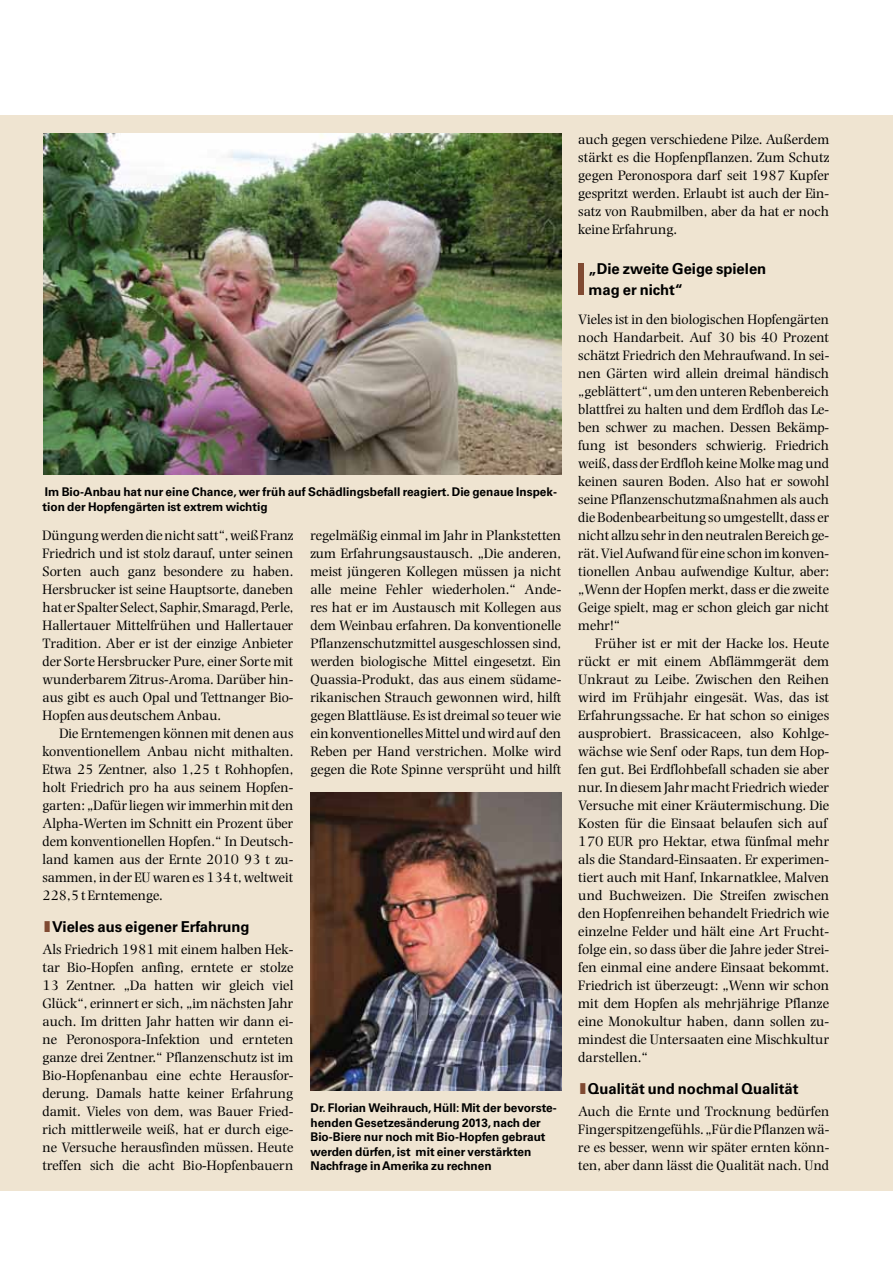
<style>
.page{position:relative;width:893px;height:1263px;background:#fff}
.page>*{position:absolute;margin:0;border:0;box-sizing:border-box;transform-origin:0 0}
.t1{font:44.1px "Univers";color:#804a32;scale:1.23 1}
.t2{font:700 15px/21px "Univers";color:#000}
.t3{font:14.25px/18px "Photina";color:#000;text-align:justify}
.t4{font:700 12px/14.4px "Univers";color:#000}
.s1{color:#804a32}
</style>
<div class="page">
<div style="left:0;top:115px;width:893px;height:1076px;background:#efe4d1"></div>
<img style="left:44px;top:134px;width:517px;height:340px">
<img style="left:310px;top:792px;width:251px;height:298px">
<p class="t4" style="left:43px;top:485px;width:516px">Im Bio-Anbau hat nur eine Chance, wer früh auf Schädlingsbefall reagiert. Die genaue Inspek&shy;tion der Hopfengärten ist extrem wichtig</p>
<p class="t3" style="left:43px;top:526px;width:252px">Düngung werden die nicht satt“, weiß Franz Friedrich und ist stolz darauf, unter seinen Sorten auch ganz besondere zu haben.<br>Hersbrucker ist seine Hauptsorte, daneben hat er Spalter Select, Saphir, Smaragd, Perle, Hallertauer Mittelfrühen und Hallertauer Tradition. Aber er ist der einzige Anbieter der Sorte Hersbrucker Pure, einer Sorte mit wunderbarem Zitrus-Aroma. Darüber hin&shy;aus gibt es auch Opal und Tettnanger Bio-Hopfen aus deutschem Anbau.</p>
<p class="t3" style="left:43px;top:724px;width:252px;text-indent:17px">Die Erntemengen können mit denen aus konventionellem Anbau nicht mithalten.<br>Etwa 25 Zentner, also 1,25 t Rohhopfen, holt Friedrich pro ha aus seinem Hopfen&shy;garten: „Dafür liegen wir immerhin mit den Alpha-Werten im Schnitt ein Prozent über dem konventionellen Hopfen.“ In Deutsch&shy;land kamen aus der Ernte 2010 93 t zu&shy;sammen, in der EU waren es 134 t, weltweit 228,5 t Erntemenge.</p>
<p class="t2" style="left:43px;top:916px;width:209px"><span class="s1">l</span>Vieles aus eigener Erfahrung</p>
<p class="t3" style="left:43px;top:940px;width:252px">Als Friedrich 1981 mit einem halben Hek&shy;tar Bio-Hopfen anfing, erntete er stolze 13 Zentner. „Da hatten wir gleich viel Glück“, erinnert er sich, „im nächsten Jahr auch. Im dritten Jahr hatten wir dann ei&shy;ne Peronospora-Infektion und ernteten ganze drei Zentner.“ Pflanzenschutz ist im Bio-Hopfenanbau eine echte Herausfor&shy;derung. Damals hatte keiner Erfahrung damit. Vieles von dem, was Bauer Fried&shy;rich mittlerweile weiß, hat er durch eige&shy;ne Versuche herausfinden müssen. Heute treffen sich die acht Bio-Hopfenbauern</p>
<p class="t3" style="left:310px;top:526px;width:252px">regelmäßig einmal im Jahr in Plankstetten zum Erfahrungsaustausch. „Die anderen, meist jüngeren Kollegen müssen ja nicht alle meine Fehler wiederholen.“ Ande&shy;res hat er im Austausch mit Kollegen aus dem Weinbau erfahren. Da konventionelle Pflanzenschutzmittel ausgeschlossen sind, werden biologische Mittel eingesetzt. Ein Quassia-Produkt, das aus einem südame&shy;rikanischen Strauch gewonnen wird, hilft gegen Blattläuse. Es ist dreimal so teuer wie ein konventionelles Mittel und wird auf den Reben per Hand verstrichen. Molke wird gegen die Rote Spinne versprüht und hilft</p>
<p class="t4" style="left:310px;top:1101px;width:248px">Dr. Florian Weihrauch, Hüll: Mit der bevorste&shy;henden Gesetzesänderung 2013, nach der Bio-Biere nur noch mit Bio-Hopfen gebraut werden dürfen, ist mit einer verstärkten Nachfrage in Amerika zu rechnen</p>
<p class="t3" style="left:578px;top:130px;width:252px">auch gegen verschiedene Pilze. Außerdem stärkt es die Hopfenpflanzen. Zum Schutz gegen Peronospora darf seit 1987 Kupfer gespritzt werden. Erlaubt ist auch der Ein&shy;satz von Raubmilben, aber da hat er noch keine Erfahrung.</p>
<h1 class="t1" style="left:573px;top:253px;width:14px">l</h1>
<p class="t2" style="left:588px;top:258px;width:179px">„Die zweite Geige spielen mag er nicht“</p>
<p class="t3" style="left:578px;top:310px;width:252px">Vieles ist in den biologischen Hopfengärten noch Handarbeit. Auf 30 bis 40 Prozent schätzt Friedrich den Mehraufwand. In sei&shy;nen Gärten wird allein dreimal händisch „geblättert“, um den unteren Rebenbereich blattfrei zu halten und dem Erdfloh das Le&shy;ben schwer zu machen. Dessen Bekämp&shy;fung ist besonders schwierig. Friedrich weiß, dass der Erdfloh keine Molke mag und keinen sauren Boden. Also hat er sowohl seine Pflanzenschutzmaßnahmen als auch die Bodenbearbeitung so umgestellt, dass er nicht allzu sehr in den neutralen Bereich ge&shy;rät. Viel Aufwand für eine schon im konven&shy;tionellen Anbau aufwendige Kultur, aber: „Wenn der Hopfen merkt, dass er die zweite Geige spielt, mag er schon gleich gar nicht mehr!“</p>
<p class="t3" style="left:578px;top:634px;width:252px;text-align:left;text-indent:17px">Früher ist er mit der Hacke los. Heute rückt er mit einem Abflämmgerät dem Unkraut zu Leibe. Zwischen den Reihen wird im Frühjahr eingesät. Was, das ist Erfahrungssache. Er hat schon so einiges ausprobiert. Brassicaceen, also Kohlge&shy;wächse wie Senf oder Raps, tun dem Hop&shy;fen gut. Bei Erdflohbefall schaden sie aber nur. In diesem Jahr macht Friedrich wieder Versuche mit einer Kräutermischung. Die Kosten für die Einsaat belaufen sich auf 170 EUR pro Hektar, etwa fünfmal mehr als die Standard-Einsaaten. Er experimen&shy;tiert auch mit Hanf, Inkarnatklee, Malven und Buchweizen. Die Streifen zwischen den Hopfenreihen behandelt Friedrich wie einzelne Felder und hält eine Art Frucht&shy;folge ein, so dass über die Jahre jeder Strei&shy;fen einmal eine andere Einsaat bekommt.<br>Friedrich ist überzeugt: „Wenn wir schon mit dem Hopfen als mehrjährige Pflanze eine Monokultur haben, dann sollen zu&shy;mindest die Untersaaten eine Mischkultur darstellen.“</p>
<p class="t2" style="left:578px;top:1078px;width:222px"><span class="s1">l</span>Qualität und nochmal Qualität</p>
<p class="t3" style="left:578px;top:1102px;width:252px">Auch die Ernte und Trocknung bedürfen Fingerspitzengefühls. „Für die Pflanzen wä&shy;re es besser, wenn wir später ernten könn&shy;ten, aber dann lässt die Qualität nach. Und</p>
</div>
